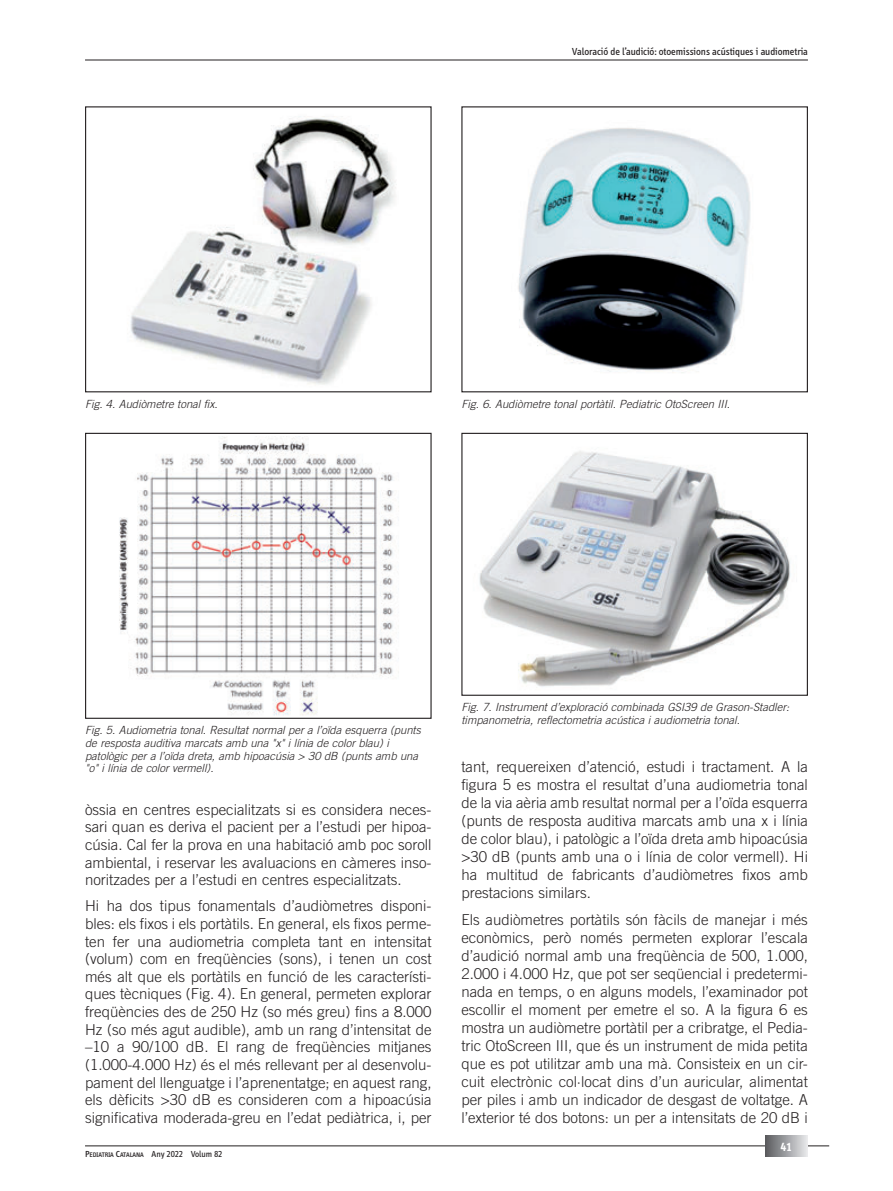
<style>
.page{position:relative;width:893px;height:1191px;background:#fff}
.page>*{position:absolute;margin:0;border:0;box-sizing:border-box;transform-origin:0 0}
.t1{font:300 15px/18px "Trade Gothic";color:#231f20;text-align:justify}
.t2{font:700 12px "Info";color:#fff}
.t3{font:italic 300 11.25px/12.8px "Trade Gothic";color:#231f20}
.t4{font:10.5px "Info";color:#231f20}
.t5{font:500 6.75px "Info";color:#231f20}
.s1{font-size:9px}
.s2{font-weight:400;font-size:9px}
</style>
<div class="page">
<hr style="left:85px;top:1145px;width:744px;height:1px;background:#231f20">
<hr style="left:85px;top:60px;width:723px;height:1px;background:#231f20">
<svg style="left:765px;top:1135px;width:43px;height:22px"></svg>
<img style="left:130px;top:116px;width:266px;height:269px">
<div style="left:85px;top:106px;width:347px;height:286px;border:1px solid #231f20"></div>
<img style="left:518px;top:128px;width:233px;height:245px">
<div style="left:461px;top:106px;width:347px;height:286px;border:1px solid #231f20"></div>
<img style="left:479px;top:451px;width:312px;height:236px">
<div style="left:461px;top:433px;width:347px;height:263px;border:1px solid #231f20"></div>
<img style="left:119px;top:436px;width:280px;height:280px">
<div style="left:85px;top:433px;width:347px;height:286px;border:1px solid #231f20"></div>
<p class="t4" style="left:572px;top:46px;width:238px">Valoració de l’audició: otoemissions acústiques i audiometria</p>
<p class="t3" style="left:85px;top:397px;width:134px">Fig. 4. Audiòmetre tonal fix.</p>
<p class="t3" style="left:461px;top:397px;width:270px">Fig. 6. Audiòmetre tonal portàtil. Pediatric OtoScreen III.</p>
<p class="t3" style="left:85px;top:723px;width:337px">Fig. 5. Audiometria tonal. Resultat normal per a l’oïda esquerra (punts de resposta auditiva marcats amb una "x" i línia de color blau) i patològic per a l’oïda dreta, amb hipoacúsia &gt; 30 dB (punts amb una "o" i línia de color vermell).</p>
<p class="t1" style="left:85px;top:800px;width:348px">òssia en centres especialitzats si es considera neces&shy;sari quan es deriva el pacient per a l’estudi per hipoa&shy;cúsia. Cal fer la prova en una habitació amb poc soroll ambiental, i reservar les avaluacions en càmeres inso&shy;noritzades per a l’estudi en centres especialitzats.</p>
<p class="t1" style="left:85px;top:897px;width:348px;line-height:17.5px">Hi ha dos tipus fonamentals d’audiòmetres disponi&shy;bles: els fixos i els portàtils. En general, els fixos perme&shy;ten fer una audiometria completa tant en intensitat (volum) com en freqüències (sons), i tenen un cost més alt que els portàtils en funció de les característi&shy;ques tècniques (Fig. 4). En general, permeten explorar freqüències des de 250 Hz (so més greu) fins a 8.000<br>Hz (so més agut audible), amb un rang d’intensitat de –10 a 90/100 dB. El rang de freqüències mitjanes (1.000-4.000 Hz) és el més rellevant per al desenvolu&shy;pament del llenguatge i l’aprenentatge; en aquest rang, els dèficits &gt;30 dB es consideren com a hipoacúsia significativa moderada-greu en l’edat pediàtrica, i, per</p>
<p class="t5" style="left:85px;top:1151px;width:139px"><span class="s1">P</span>EDIATRIA <span class="s1">C</span>ATALANA <span class="s2">Any 2022 Volum 82</span></p>
<p class="t3" style="left:461px;top:700px;width:329px">Fig. 7. Instrument d’exploració combinada GSI39 de Grason-Stadler: timpanometria, reflectometria acústica i audiometria tonal.</p>
<p class="t1" style="left:461px;top:757px;width:348px">tant, requereixen d’atenció, estudi i tractament. A la figura 5 es mostra el resultat d’una audiometria tonal de la via aèria amb resultat normal per a l’oïda esquerra (punts de resposta auditiva marcats amb una x i línia de color blau), i patològic a l’oïda dreta amb hipoacúsia &gt;30 dB (punts amb una o i línia de color vermell). Hi ha multitud de fabricants d’audiòmetres fixos amb prestacions similars.</p>
<p class="t1" style="left:461px;top:910px;width:348px">Els audiòmetres portàtils són fàcils de manejar i més econòmics, però només permeten explorar l’escala d’audició normal amb una freqüència de 500, 1.000, 2.000 i 4.000 Hz, que pot ser seqüencial i predetermi&shy;nada en temps, o en alguns models, l’examinador pot escollir el moment per emetre el so. A la figura 6 es mostra un audiòmetre portàtil per a cribratge, el Pedia&shy;tric OtoScreen III, que és un instrument de mida petita que es pot utilitzar amb una mà. Consisteix en un cir&shy;cuit electrònic col·locat dins d’un auricular, alimentat per piles i amb un indicador de desgast de voltatge. A l’exterior té dos botons: un per a intensitats de 20 dB i</p>
<p class="t2" style="left:780px;top:1140px;width:13px">41</p>
</div>
